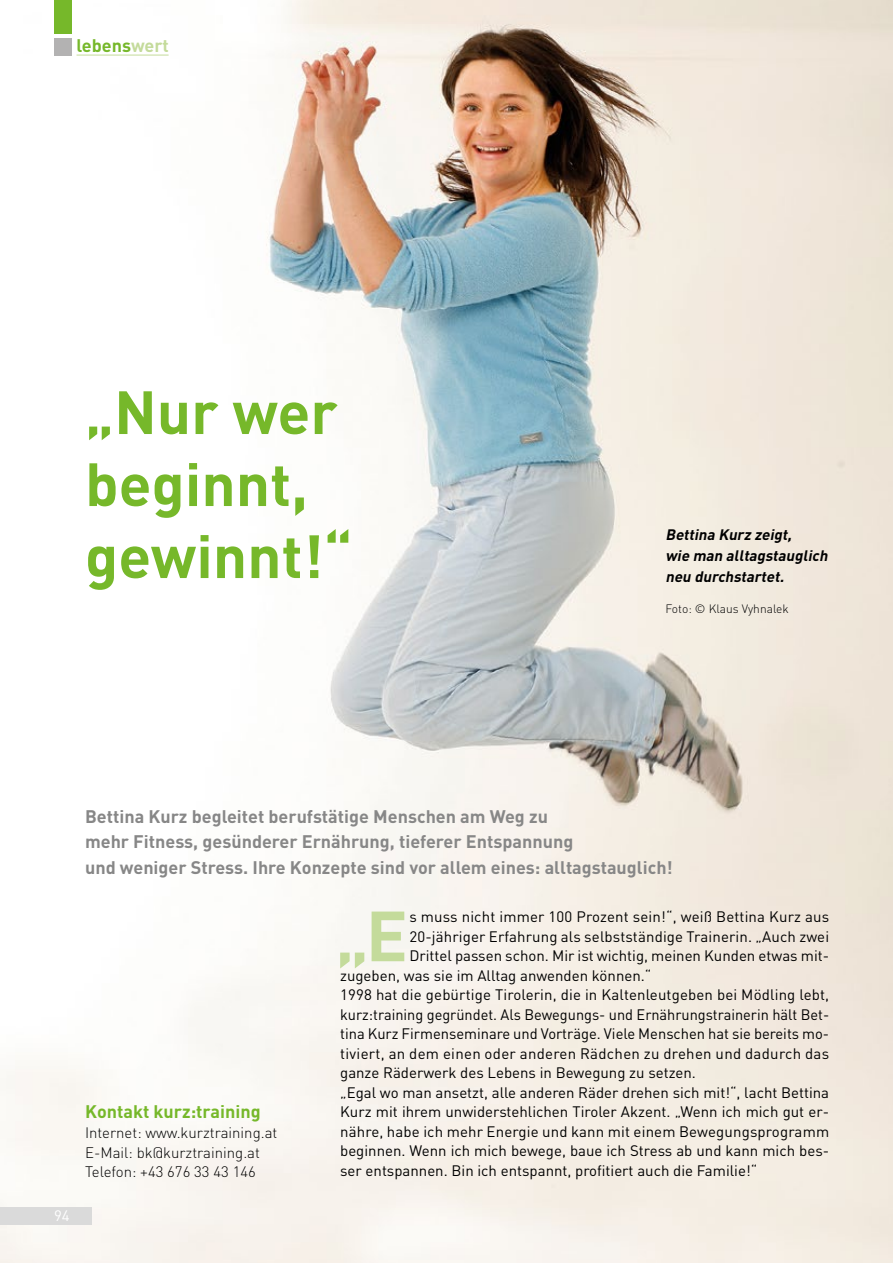
<style>
.page{position:relative;width:893px;height:1263px;background:#fff}
.page>*{position:absolute;margin:0;border:0;box-sizing:border-box;transform-origin:0 0}
.t1{font:700 69.75px "DIN";color:#c4db9b}
.t2{font:700 60px/72px "DIN";color:#76b82a}
.t3{font:700 18px/25.5px "DIN";color:#878787}
.t4{font:700 18px "DIN";color:#76b82a}
.t5{font:15px "DIN";color:#000}
.t6{font:300 15px/19.5px "DIN";color:#000}
.t7{font:15px "DIN";letter-spacing:.02em;color:#000}
.t8{font:italic 700 15px/21px "DIN";color:#000}
.t9{font:15px "DIN";color:#fff}
.t10{font:300 12px "DIN";color:#000}
.s1{color:#c4db9b}
</style>
<div class="page">
<img style="left:0;top:0;width:893px;height:1263px">
<div style="left:0;top:1207px;width:91px;height:17px;background:#dadada"></div>
<hr style="left:77px;top:55px;width:92px;height:1px;background:#c4db9b">
<div style="left:54px;top:38px;width:17px;height:17px;background:#b3b2b2"></div>
<div style="left:54px;top:0;width:17px;height:33px;background:#76b82a"></div>
<p class="t4" style="left:77px;top:33px;width:94px">lebens<span class="s1">wert</span></p>
<h2 class="t2" style="left:85px;top:374px;width:269px">„Nur wer beginnt, gewinnt!“</h2>
<p class="t8" style="left:665px;top:523px;width:167px">Bettina Kurz zeigt,<br>wie man alltagstauglich neu durchstartet.</p>
<p class="t10" style="left:665px;top:602px;width:125px">Foto: © Klaus Vyhnalek</p>
<p class="t9" style="left:54px;top:1206px;width:17px">94</p>
<p class="t3" style="left:85px;top:803px;width:589px">Bettina Kurz begleitet berufstätige Menschen am Weg zu<br>mehr Fitness, gesünderer Ernährung, tieferer Entspannung<br>und weniger Stress. Ihre Konzepte sind vor allem eines: alltagstauglich!</p>
<p class="t4" style="left:85px;top:1100px;width:177px">Kontakt kurz:training</p>
<p class="t6" style="left:85px;top:1123px;width:194px">Internet: www.kurztraining.at<br>E-Mail: bk@kurztraining.at<br>Telefon: +43 676 33 43 146</p>
<h1 class="t1" style="left:335px;top:890px;width:74px">„E</h1>
<p class="t5" style="left:409px;top:907px;width:421px">s muss nicht immer 100 Prozent sein!“, weiß Bettina Kurz aus</p>
<p class="t5" style="left:409px;top:927px;width:421px">20-jähriger Erfahrung als selbstständige Trainerin. „Auch zwei</p>
<p class="t5" style="left:409px;top:946px;width:421px">Drittel passen schon. Mir ist wichtig, meinen Kunden etwas mit-</p>
<p class="t5" style="left:340px;top:966px;width:313px">zugeben, was sie im Alltag anwenden können.“</p>
<p class="t5" style="left:340px;top:985px;width:490px">1998 hat die gebürtige Tirolerin, die in Kaltenleutgeben bei Mödling lebt,</p>
<p class="t5" style="left:340px;top:1005px;width:490px">kurz:training gegründet. Als Bewegungs- und Ernährungstrainerin hält Bet-</p>
<p class="t5" style="left:340px;top:1024px;width:490px">tina Kurz Firmenseminare und Vorträge. Viele Menschen hat sie bereits mo-</p>
<p class="t7" style="left:340px;top:1044px;width:490px">tiviert, an dem einen oder anderen Rädchen zu drehen und dadurch das</p>
<p class="t5" style="left:340px;top:1063px;width:357px">ganze Räderwerk des Lebens in Bewegung zu setzen.</p>
<p class="t5" style="left:340px;top:1083px;width:490px">„Egal wo man ansetzt, alle anderen Räder drehen sich mit!“, lacht Bettina</p>
<p class="t5" style="left:340px;top:1102px;width:490px">Kurz mit ihrem unwiderstehlichen Tiroler Akzent. „Wenn ich mich gut er-</p>
<p class="t5" style="left:340px;top:1122px;width:490px">nähre, habe ich mehr Energie und kann mit einem Bewegungsprogramm</p>
<p class="t5" style="left:340px;top:1141px;width:490px">beginnen. Wenn ich mich bewege, baue ich Stress ab und kann mich bes-</p>
<p class="t5" style="left:340px;top:1161px;width:419px">ser entspannen. Bin ich entspannt, profitiert auch die Familie!“</p>
</div>
